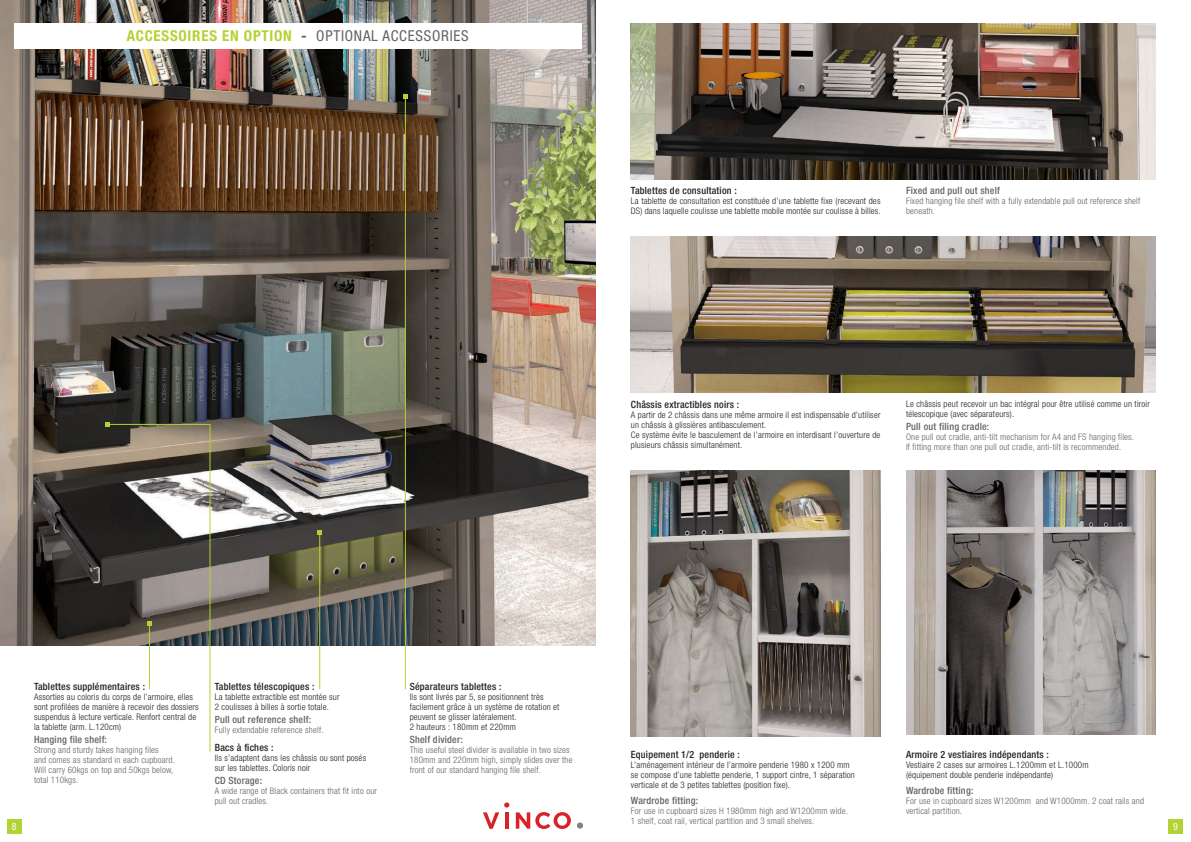
<style>
.page{position:relative;width:1191px;height:842px;background:#fff}
.page>*{position:absolute;margin:0;border:0;box-sizing:border-box;transform-origin:0 0}
.t1{font:700 condensed 15px "Helvetica Neue LT Std";letter-spacing:.05em;color:#b3d234}
.t2{font:500 condensed 10px "Helvetica Neue LT Std";letter-spacing:.02em;color:#231f20}
.t3{font:500 condensed 10px "Helvetica Neue LT Std";letter-spacing:.02em;color:#636366}
.t4{font:condensed 10px "Helvetica Neue LT Std";color:#fff}
.t5{font:300 condensed 9px/10px "Helvetica Neue LT Std";letter-spacing:.02em;color:#231f20}
.t6{font:300 condensed 9px/10px "Helvetica Neue LT Std";letter-spacing:.02em;color:#636366}
.s1{color:#636366}
.s2{font-weight:400;color:#636366}
</style>
<div class="page">
<div style="left:1168px;top:819px;width:14px;height:14px;background:#b3d234"></div>
<div style="left:7px;top:819px;width:14px;height:14px;background:#b3d234"></div>
<img style="left:0;top:0;width:595px;height:646px">
<img style="left:631px;top:23px;width:524px;height:156px">
<img style="left:631px;top:237px;width:524px;height:156px">
<img style="left:631px;top:470px;width:249px;height:267px">
<img style="left:906px;top:470px;width:249px;height:265px">
<div style="left:14px;top:23px;width:567px;height:26px;background:#fff"></div>
<hr style="left:209px;top:424px;width:1px;height:327px;background:#b3d234">
<hr style="left:405px;top:97px;width:1px;height:592px;background:#b3d234">
<svg style="left:403px;top:95px;width:4px;height:4px"></svg>
<hr style="left:319px;top:532px;width:1px;height:157px;background:#b3d234">
<svg style="left:318px;top:530px;width:4px;height:4px"></svg>
<hr style="left:149px;top:623px;width:1px;height:66px;background:#b3d234">
<svg style="left:147px;top:621px;width:4px;height:4px"></svg>
<hr style="left:108px;top:424px;width:102px;height:1px;background:#b3d234">
<svg style="left:106px;top:422px;width:4px;height:4px"></svg>
<svg style="left:516px;top:812px;width:55px;height:17px"></svg>
<div style="left:577px;top:822px;width:6px;height:7px;background:#808285;border-radius:3px"></div>
<svg style="left:483px;top:802px;width:26px;height:27px"></svg>
<p class="t1" style="left:127px;top:27px;width:343px">ACCESSOIRES EN OPTION <span class="s1">-</span> <span class="s2">OPTIONAL ACCESSORIES</span></p>
<p class="t2" style="left:631px;top:184px;width:107px">Tablettes de consultation :</p>
<p class="t5" style="left:631px;top:195px;width:251px">La tablette de consultation est constituée d’une tablette fixe (recevant des<br>DS) dans laquelle coulisse une tablette mobile montée sur coulisse à billes.</p>
<p class="t3" style="left:906px;top:184px;width:95px">Fixed and pull out shelf</p>
<p class="t6" style="left:906px;top:195px;width:236px">Fixed hanging file shelf with a fully extendable pull out reference shelf beneath.</p>
<p class="t2" style="left:631px;top:398px;width:110px">Châssis extractibles noirs :</p>
<p class="t5" style="left:631px;top:409px;width:251px">A partir de 2 châssis dans une même armoire il est indispensable d’utiliser un châssis à glissières antibasculement.</p>
<p class="t5" style="left:631px;top:429px;width:251px">Ce système évite le basculement de l’armoire en interdisant l’ouverture de plusieurs châssis simultanément.</p>
<p class="t5" style="left:906px;top:399px;width:245px">Le châssis peut recevoir un bac intégral pour être utilisé comme un tiroir télescopique (avec séparateurs).</p>
<p class="t3" style="left:906px;top:420px;width:85px">Pull out filing cradle:</p>
<p class="t6" style="left:906px;top:431px;width:229px">One pull out cradle, anti-tilt mechanism for A4 and FS hanging files.<br>If fitting more than one pull out cradle, anti-tilt is recommended.</p>
<p class="t2" style="left:34px;top:680px;width:113px">Tablettes supplémentaires :</p>
<p class="t5" style="left:34px;top:691px;width:166px">Assorties au coloris du corps de l’armoire, elles sont profilées de manière à recevoir des dossiers suspendus à lecture verticale. Renfort central de la tablette (arm. L.120cm)</p>
<p class="t3" style="left:34px;top:733px;width:74px">Hanging file shelf:</p>
<p class="t6" style="left:34px;top:744px;width:142px">Strong and sturdy takes hanging files<br>and comes as standard in each cupboard.<br>Will carry 60kgs on top and 50kgs below, total 110kgs.</p>
<p class="t2" style="left:215px;top:680px;width:101px">Tablettes télescopiques :</p>
<p class="t5" style="left:215px;top:691px;width:126px">La tablette extractible est montée sur<br>2 coulisses à billes à sortie totale.</p>
<p class="t3" style="left:215px;top:713px;width:98px">Pull out reference shelf:</p>
<p class="t6" style="left:215px;top:724px;width:110px">Fully extendable reference shelf.</p>
<p class="t2" style="left:215px;top:741px;width:60px">Bacs à fiches :</p>
<p class="t5" style="left:215px;top:753px;width:153px">Ils s’adaptent dans les châssis ou sont posés sur les tablettes. Coloris noir</p>
<p class="t3" style="left:215px;top:774px;width:49px">CD Storage:</p>
<p class="t6" style="left:215px;top:786px;width:164px">A wide range of Black containers that fit into our pull out cradles.</p>
<p class="t2" style="left:410px;top:680px;width:93px">Séparateurs tablettes :</p>
<p class="t5" style="left:410px;top:691px;width:151px">Ils sont livrés par 5, se positionnent très facilement grâce à un système de rotation et peuvent se glisser latéralement.</p>
<p class="t5" style="left:410px;top:721px;width:108px">2 hauteurs : 180mm et 220mm</p>
<p class="t3" style="left:410px;top:733px;width:55px">Shelf divider:</p>
<p class="t6" style="left:410px;top:744px;width:164px">This useful steel divider is available in two sizes<br>180mm and 220mm high, simply slides over the front of our standard hanging file shelf.</p>
<p class="t2" style="left:906px;top:748px;width:145px">Armoire 2 vestiaires indépendants :</p>
<p class="t5" style="left:906px;top:759px;width:184px">Vestiaire 2 cases sur armoires L.1200mm et L.1000m (équipement double penderie indépendante)</p>
<p class="t3" style="left:906px;top:784px;width:69px">Wardrobe fitting:</p>
<p class="t6" style="left:906px;top:795px;width:239px">For use in cupboard sizes W1200mm and W1000mm. 2 coat rails and vertical partition.</p>
<p class="t2" style="left:631px;top:748px;width:110px">Equipement 1/2 penderie :</p>
<p class="t5" style="left:631px;top:759px;width:225px">L’aménagement intérieur de l’armoire penderie 1980 x 1200 mm se compose d’une tablette penderie, 1 support cintre, 1 séparation verticale et de 3 petites tablettes (position fixe).</p>
<p class="t3" style="left:631px;top:794px;width:69px">Wardrobe fitting:</p>
<p class="t6" style="left:631px;top:805px;width:218px">For use in cupboard sizes H 1980mm high and W1200mm wide.<br>1 shelf, coat rail, vertical partition and 3 small shelves.</p>
<p class="t4" style="left:12px;top:821px;width:6px">8</p>
<p class="t4" style="left:1173px;top:821px;width:6px">9</p>
</div>
